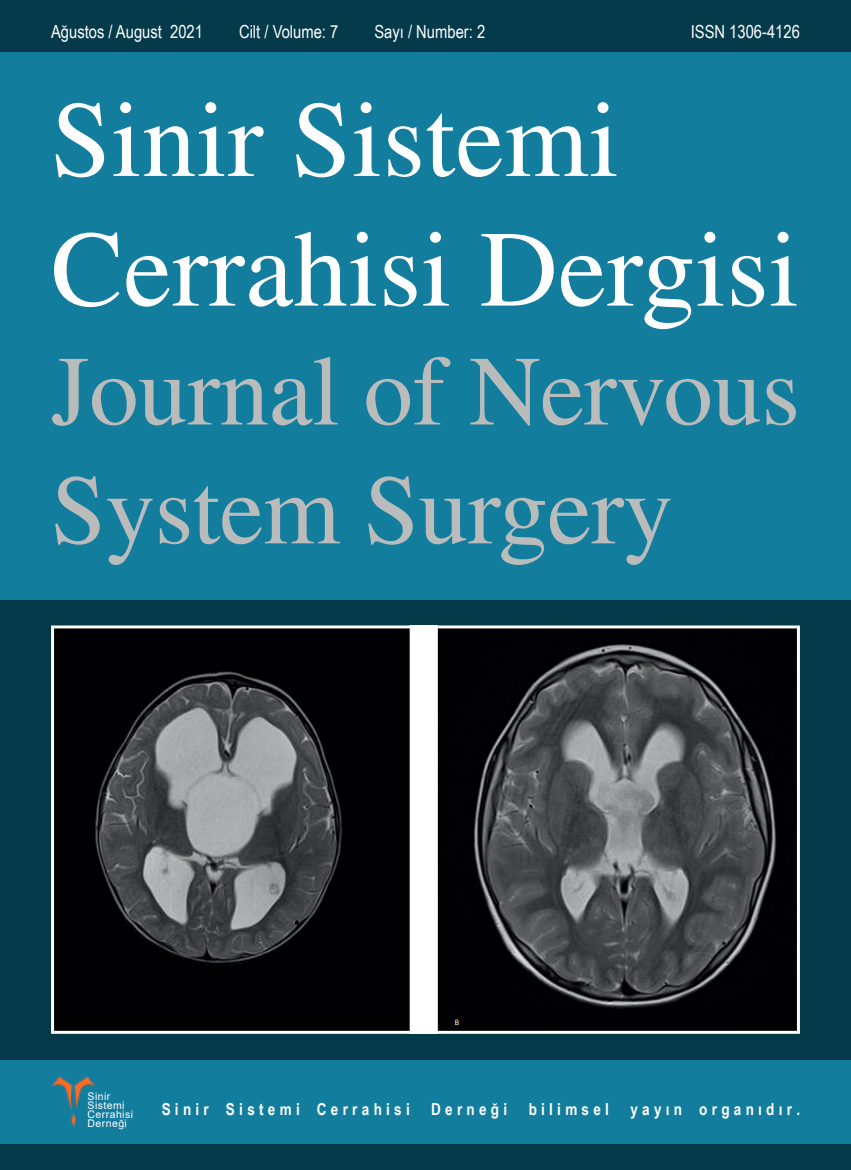
<style>
.page{position:relative;width:851px;height:1170px;background:#fff}
.page>*{position:absolute;margin:0;border:0;box-sizing:border-box;transform-origin:0 0}
.t1{font:108px/129.6px "Times";letter-spacing:.005em;color:#fff}
.t2{font:99px/118.8px "Times";letter-spacing:-.005em;color:#babcbc}
.t3{font:18px "Arial Narrow";color:#fff}
.t4{font:700 16.5px "Arial Narrow";color:#fff}
.Atıf{font:10.5px "Arial";letter-spacing:.04em;color:#fff}
</style>
<div class="page">
<div style="left:0;top:0;width:850px;height:1169px;background:#137d9d"></div>
<div style="left:0;top:0;width:850px;height:51px;background:#043a4a"></div>
<div style="left:0;top:1144px;width:850px;height:25px;background:#043a4a"></div>
<div style="left:0;top:600px;width:850px;height:459px;background:#043949"></div>
<img style="left:51px;top:1076px;width:44px;height:51px">
<img style="left:55px;top:629px;width:740px;height:400px">
<div style="left:51px;top:625px;width:748px;height:408px;border:3px solid #fff"></div>
<p class="t3" style="left:51px;top:19px;width:153px">Ağustos / August 2021</p>
<p class="t3" style="left:239px;top:19px;width:101px">Cilt / Volume: 7</p>
<p class="t3" style="left:374px;top:19px;width:112px">Sayı / Number: 2</p>
<p class="t3" style="left:690px;top:19px;width:111px">ISSN 1306-4126</p>
<p class="t1" style="left:51px;top:74px;width:749px">Sinir Sistemi<br>Cerrahisi Dergisi</p>
<p class="t2" style="left:51px;top:331px;width:750px">Journal of Nervous<br>System Surgery</p>
<p class="Atıf" style="left:88px;top:1088px;width:24px">Sinir</p>
<p class="Atıf" style="left:88px;top:1097px;width:38px">Sistemi</p>
<p class="Atıf" style="left:88px;top:1106px;width:47px">Cerrahisi</p>
<p class="Atıf" style="left:88px;top:1115px;width:41px">Derneği</p>
<p class="t4" style="left:162px;top:1096px;width:249px">S i n i r S i s t e m i C e r r a h i s i</p>
<p class="t4" style="left:431px;top:1096px;width:78px">D e r n e ğ i</p>
<p class="t4" style="left:528px;top:1096px;width:82px">b i l i m s e l</p>
<p class="t4" style="left:630px;top:1096px;width:171px">y a y ı n o r g a n ı d ı r .</p>
</div>
